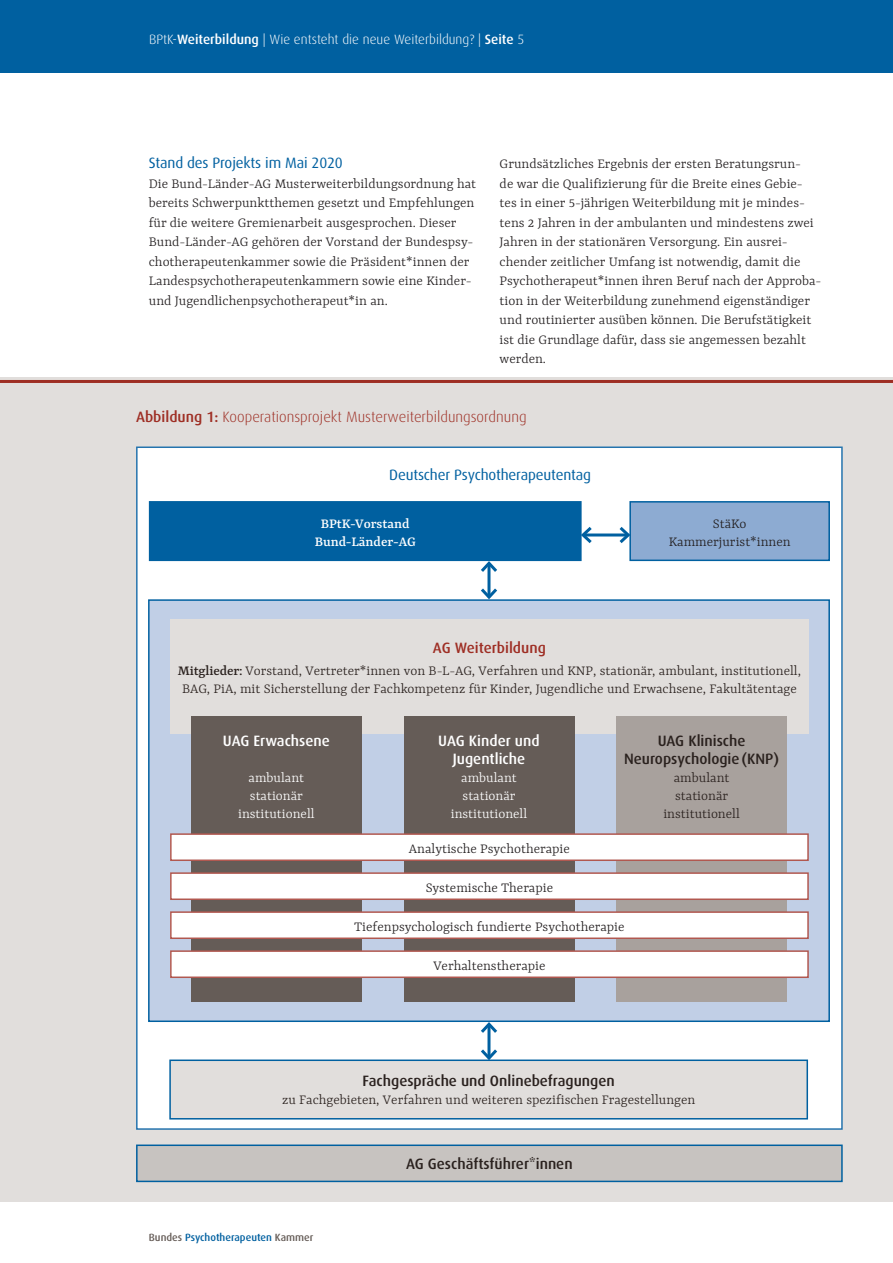
<style>
.page{position:relative;width:893px;height:1263px;background:#fff}
.page>*{position:absolute;margin:0;border:0;box-sizing:border-box;transform-origin:0 0}
.fliesstext_yrsa_10_1{font:300 15px/19.5px "Yrsa";color:#231f20}
.fliesstext_yrsa_10_1-2{font:300 15px/18px "Yrsa";color:#2a211e}
.fliesstext_yrsa_10_1-3{font:500 15px/18px "Dax";color:#2a211e;text-align:center}
.fliesstext_yrsa_10_1-4{font:300 15px "Yrsa";color:#fff}
.fliesstext_yrsa_10_1-5{font:300 15px "Dax";color:#9e2e24}
.fliesstext_yrsa_10_1-6{font:500 15px/18px "Dax";color:#fff;text-align:center}
.Grafik_Tabelle_Dax_b{font:15px "Dax";letter-spacing:-.01em;color:#0060a0}
.fliesstext_yrsa_10_1-7{font:500 15px "Yrsa";color:#fff}
.H2_subline_12{font:15px "Dax";letter-spacing:-.01em;color:#0060a0}
.fliesstext_yrsa_10_1-8{font:500 15px "Dax";color:#9e2e24}
.t1{font:300 13.5px "Dax";color:#fff}
.t2{font:500 10.5px "Dax";color:#0060a0}
.s1{font-weight:500}
.s2{color:#655c57}
</style>
<div class="page">
<div style="left:0;top:0;width:893px;height:72px;background:#0060a0"></div>
<div style="left:0;top:378px;width:893px;height:824px;background:#e1dedc"></div>
<div style="left:136px;top:446px;width:707px;height:684px;background:#fff;border:2px solid #2574ae"></div>
<div style="left:148px;top:599px;width:682px;height:423px;background:#c1cfe6;border:2px solid #0060a0"></div>
<div style="left:170px;top:619px;width:639px;height:115px;background:#e1dedc"></div>
<div style="left:191px;top:716px;width:170px;height:286px;background:#655c57"></div>
<div style="left:404px;top:716px;width:170px;height:286px;background:#655c57"></div>
<div style="left:617px;top:716px;width:170px;height:286px;background:#a8a19d"></div>
<svg style="left:170px;top:833px;width:639px;height:29px"></svg>
<svg style="left:170px;top:872px;width:639px;height:29px"></svg>
<svg style="left:170px;top:911px;width:639px;height:29px"></svg>
<svg style="left:170px;top:950px;width:639px;height:29px"></svg>
<hr style="left:583px;top:533px;width:45px;height:3px;background:#0060a0">
<svg style="left:616px;top:501px;width:214px;height:61px"></svg>
<hr style="left:487px;top:563px;width:3px;height:34px;background:#0060a0">
<svg style="left:148px;top:501px;width:447px;height:74px"></svg>
<svg style="left:478px;top:585px;width:22px;height:16px"></svg>
<hr style="left:487px;top:1024px;width:3px;height:34px;background:#0060a0">
<svg style="left:478px;top:1020px;width:22px;height:16px"></svg>
<svg style="left:169px;top:1046px;width:640px;height:74px"></svg>
<div style="left:137px;top:1145px;width:705px;height:36px;background:#c7c3c0"></div>
<div style="left:136px;top:1144px;width:707px;height:38px;border:2px solid #0060a0"></div>
<hr style="left:0;top:380px;width:893px;height:3px;background:#9e2e24">
<p class="t1" style="left:149px;top:32px;width:377px">BPtK-<span class="s1">Weiterbildung</span> | Wie entsteht die neue Weiterbildung? | <span class="s1">Seite</span> 5</p>
<h2 class="H2_subline_12" style="left:149px;top:155px;width:195px">Stand des Projekts im Mai 2020</h2>
<p class="fliesstext_yrsa_10_1" style="left:149px;top:173px;width:329px">Die Bund-Länder-AG Musterweiterbildungsordnung hat bereits Schwerpunktthemen gesetzt und Empfehlungen für die weitere Gremienarbeit ausgesprochen. Dieser Bund-Länder-AG gehören der Vorstand der Bundespsy&shy;chotherapeutenkammer sowie die Präsident*innen der Landespsychotherapeutenkammern sowie eine Kinder&shy;und Jugendlichenpsychotherapeut*in an.</p>
<p class="fliesstext_yrsa_10_1" style="left:500px;top:154px;width:323px">Grundsätzliches Ergebnis der ersten Beratungsrun-<br>de war die Qualifizierung für die Breite eines Gebie&shy;tes in einer 5-jährigen Weiterbildung mit je mindes&shy;tens 2 Jahren in der ambulanten und mindestens zwei Jahren in der stationären Versorgung. Ein ausrei&shy;chender zeitlicher Umfang ist notwendig, damit die Psychotherapeut*innen ihren Beruf nach der Approba&shy;tion in der Weiterbildung zunehmend eigenständiger und routinierter ausüben können. Die Berufstätigkeit ist die Grundlage dafür, dass sie angemessen bezahlt werden.</p>
<p class="fliesstext_yrsa_10_1-5" style="left:136px;top:408px;width:392px"><span class="s1">Abbildung 1:</span> Kooperationsprojekt Musterweiterbildungsordnung</p>
<p class="Grafik_Tabelle_Dax_b" style="left:389px;top:467px;width:203px">Deutscher Psychotherapeutentag</p>
<p class="fliesstext_yrsa_10_1-7" style="left:321px;top:515px;width:90px">BPtK-Vorstand</p>
<p class="fliesstext_yrsa_10_1-7" style="left:315px;top:533px;width:103px">Bund-Länder-AG</p>
<p class="fliesstext_yrsa_10_1" style="left:713px;top:513px;width:35px">StäKo</p>
<p class="fliesstext_yrsa_10_1" style="left:669px;top:531px;width:124px">Kammerjurist*innen</p>
<p class="fliesstext_yrsa_10_1-8" style="left:433px;top:639px;width:114px">AG Weiterbildung</p>
<p class="fliesstext_yrsa_10_1-2" style="left:178px;top:661px;width:625px"><span class="s1">Mitglieder:</span> Vorstand, Vertreter*innen von B-L-AG, Verfahren und KNP, stationär, ambulant, institutionell,<br>BAG, PiA, mit Sicherstellung der Fachkompetenz für Kinder, Jugendliche und Erwachsene, Fakultätentage</p>
<p class="fliesstext_yrsa_10_1-6" style="left:223px;top:732px;width:109px">UAG Erwachsene</p>
<p class="fliesstext_yrsa_10_1-4" style="left:249px;top:769px;width:57px">ambulant</p>
<p class="fliesstext_yrsa_10_1-4" style="left:250px;top:787px;width:55px">stationär</p>
<p class="fliesstext_yrsa_10_1-4" style="left:238px;top:805px;width:78px">institutionell</p>
<p class="fliesstext_yrsa_10_1-6" style="left:438px;top:732px;width:103px">UAG Kinder und<br>Jugentliche</p>
<p class="fliesstext_yrsa_10_1-4" style="left:461px;top:769px;width:57px">ambulant</p>
<p class="fliesstext_yrsa_10_1-4" style="left:463px;top:787px;width:55px">stationär</p>
<p class="fliesstext_yrsa_10_1-4" style="left:451px;top:805px;width:78px">institutionell</p>
<p class="fliesstext_yrsa_10_1-3" style="left:624px;top:732px;width:157px">UAG Klinische<br>Neuropsychologie(KNP)</p>
<p class="fliesstext_yrsa_10_1-2" style="left:674px;top:768px;width:57px">ambulant</p>
<p class="fliesstext_yrsa_10_1-2" style="left:675px;top:786px;width:55px">stationär</p>
<p class="fliesstext_yrsa_10_1-2" style="left:663px;top:804px;width:78px">institutionell</p>
<p class="fliesstext_yrsa_10_1" style="left:409px;top:838px;width:162px">Analytische Psychotherapie</p>
<p class="fliesstext_yrsa_10_1" style="left:426px;top:877px;width:129px">Systemische Therapie</p>
<p class="fliesstext_yrsa_10_1" style="left:354px;top:916px;width:272px">Tiefenpsychologisch fundierte Psychotherapie</p>
<p class="fliesstext_yrsa_10_1" style="left:433px;top:955px;width:114px">Verhaltenstherapie</p>
<p class="fliesstext_yrsa_10_1-3" style="left:363px;top:1072px;width:254px">Fachgespräche und Onlinebefragungen</p>
<p class="fliesstext_yrsa_10_1-2" style="left:282px;top:1091px;width:415px">zu Fachgebieten, Verfahren und weiteren spezifischen Fragestellungen</p>
<p class="t2" style="left:149px;top:1231px;width:166px"><span class="s2">Bundes</span> Psychotherapeuten <span class="s2">Kammer</span></p>
<p class="fliesstext_yrsa_10_1-3" style="left:406px;top:1155px;width:168px">AG Geschäftsführer*innen</p>
</div>
